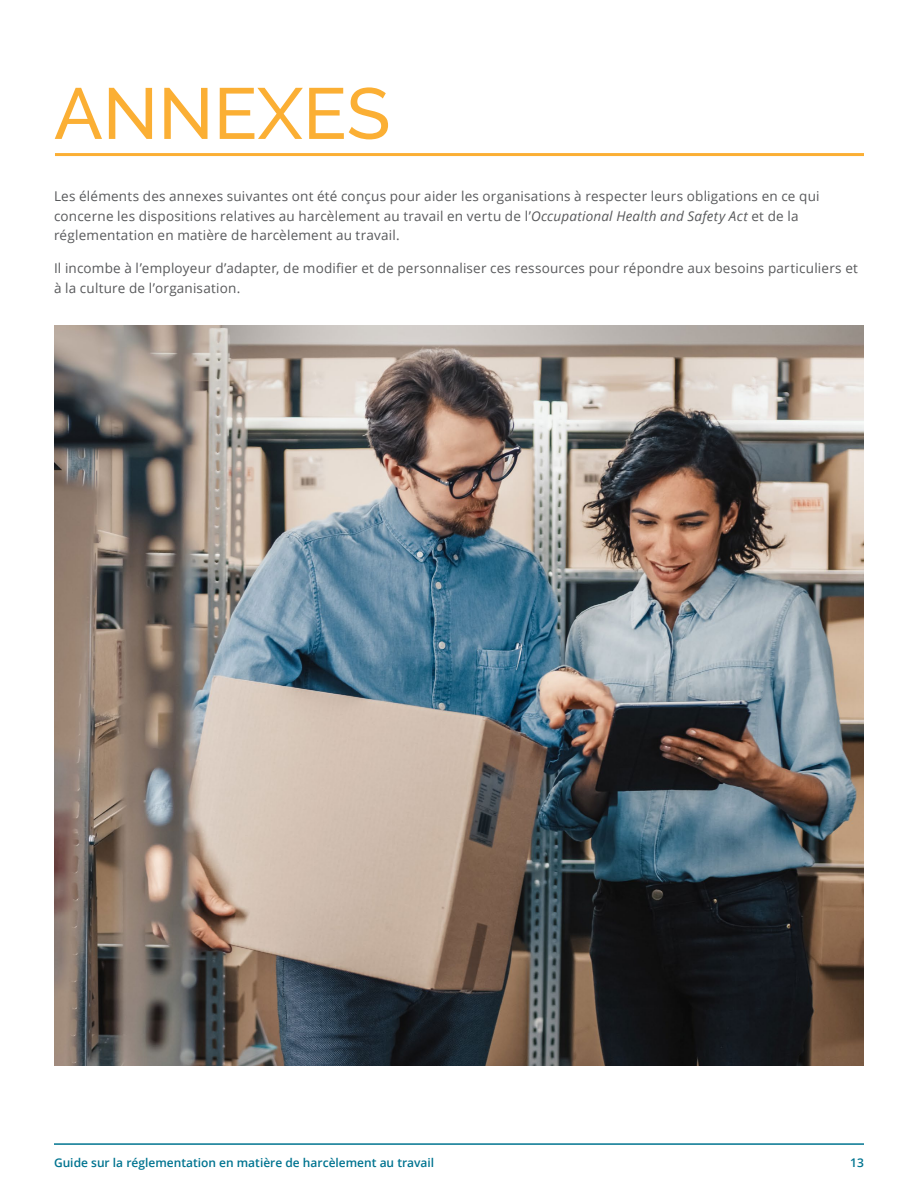
<style>
.page{position:relative;width:918px;height:1188px;background:#fff}
.page>*{position:absolute;margin:0;border:0;box-sizing:border-box;transform-origin:0 0}
.t1{font:500 72px "Raleway";color:#fbaf34}
.t2{font:13.5px/19.5px "Open Sans";letter-spacing:.015em;color:#58595b}
.t3{font:600 12px "Open Sans";color:#007490}
.s1{font-style:italic}
</style>
<div class="page">
<hr style="left:54px;top:1143px;width:810px;height:2px;background:#007490">
<hr style="left:55px;top:153px;width:809px;height:3px;background:#fbaf34">
<img style="left:54px;top:326px;width:810px;height:740px">
<h1 class="t1" style="left:54px;top:72px;width:338px">ANNEXES</h1>
<p class="t2" style="left:54px;top:186px;width:767px">Les éléments des annexes suivantes ont été conçus pour aider les organisations à respecter leurs obligations en ce qui concerne les dispositions relatives au harcèlement au travail en vertu de l’<span class="s1">Occupational Health and Safety Act</span> et de la réglementation en matière de harcèlement au travail.</p>
<p class="t2" style="left:54px;top:258px;width:806px">Il incombe à l’employeur d’adapter, de modifier et de personnaliser ces ressources pour répondre aux besoins particuliers et à la culture de l’organisation.</p>
<p class="t3" style="left:54px;top:1154px;width:382px">Guide sur la réglementation en matière de harcèlement au travail</p>
<p class="t3" style="left:850px;top:1154px;width:15px">13</p>
</div>
